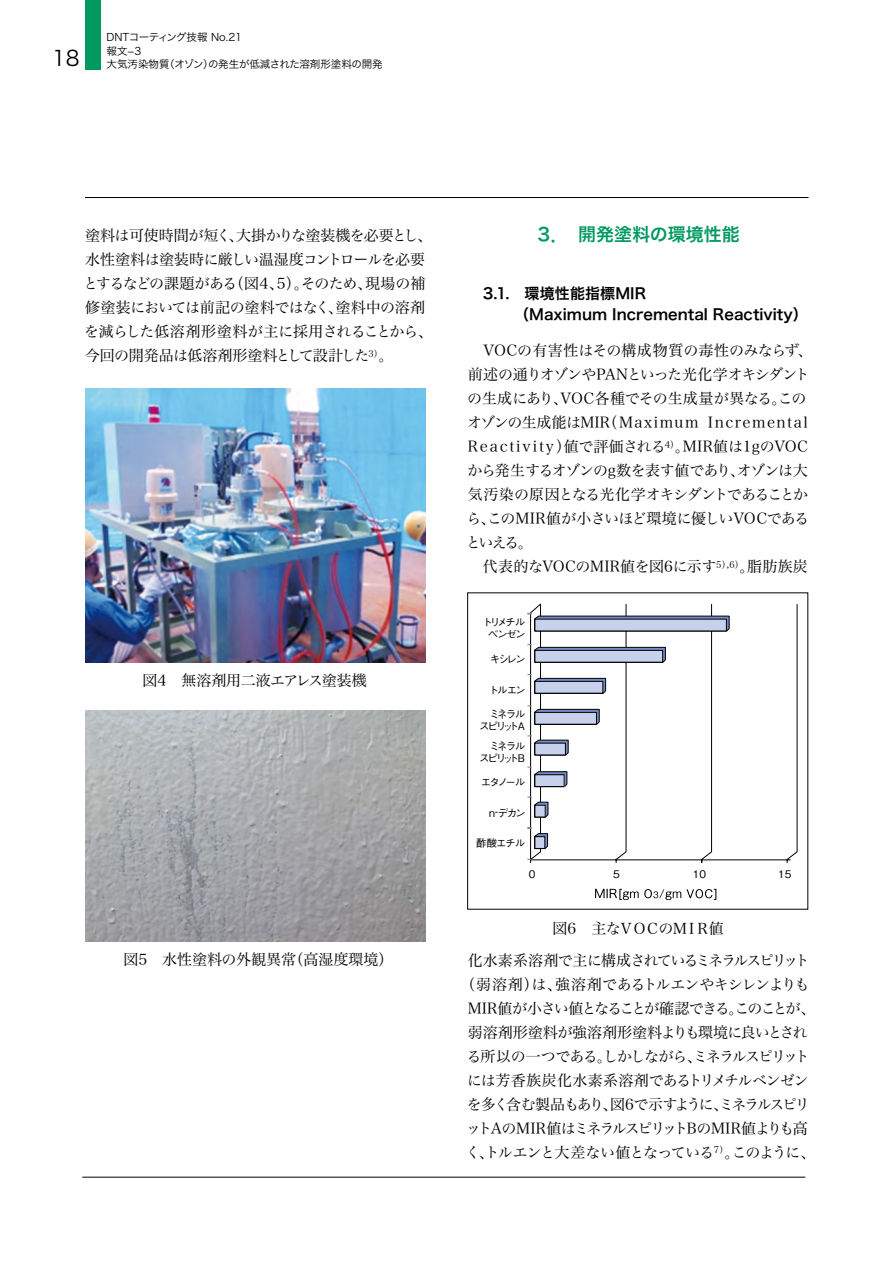
<style>
.page{position:relative;width:893px;height:1263px;background:#fff}
.page>*{position:absolute;margin:0;border:0;box-sizing:border-box;transform-origin:0 0}
.t1{font:21px "Hira Kaku Pro W3";color:#000}
.t2{font:18px "Hira Kaku Pro W6";color:#009a61}
.t3{font:15px/24px "Hira Min Pro W3";letter-spacing:-.015em;color:#000}
.t4{font:15px/24px "Hira Min Pro W3";letter-spacing:-.075em;color:#000;text-align:center}
.t5{font:15px/24px "Hira Min Pro W3";letter-spacing:-.035em;color:#000}
.t6{font:15px/21px "Hira Kaku Pro W6";color:#000}
.t7{font:15px "Hira Min Pro W3";color:#000}
.t8{font:15px "Hira Min Pro W3";letter-spacing:-.005em;color:#000}
.t9{font:15px "Hira Min Pro W3";letter-spacing:-.115em;color:#000}
.t10{font:10.5px/13.5px "Hira Kaku Pro W3";letter-spacing:-.005em;color:#000}
.t11{font:500 10.5px "Gothic BBB Pro";letter-spacing:-.19em;color:#000}
.t12{font:500 10.5px/11.6px "Gothic BBB Pro";letter-spacing:-.215em;color:#000;text-align:right}
.t13{font:500 10.5px/11.6px "Gothic BBB Pro";letter-spacing:-.145em;color:#000;text-align:center}
</style>
<div class="page">
<hr style="left:82px;top:1177px;width:723px;height:1px;background:#000">
<div style="left:85px;top:0;width:16px;height:70px;background:#009a61"></div>
<hr style="left:85px;top:197px;width:723px;height:1px;background:#000">
<img style="left:85px;top:710px;width:341px;height:232px">
<img style="left:85px;top:388px;width:341px;height:275px">
<svg style="left:530px;top:603px;width:267px;height:260px"></svg>
<svg style="left:595px;top:889px;width:121px;height:11px"></svg>
<svg style="left:527px;top:613px;width:203px;height:18px"></svg>
<div style="left:535px;top:619px;width:191px;height:12px;background:#c7d1eb"></div>
<svg style="left:527px;top:644px;width:139px;height:19px"></svg>
<div style="left:535px;top:650px;width:128px;height:12px;background:#c7d1eb"></div>
<div style="left:535px;top:650px;width:128px;height:12px;border:1px solid #000"></div>
<svg style="left:527px;top:674px;width:79px;height:20px"></svg>
<div style="left:535px;top:681px;width:68px;height:12px;background:#c7d1eb"></div>
<div style="left:535px;top:681px;width:68px;height:12px;border:1px solid #000"></div>
<svg style="left:527px;top:705px;width:73px;height:20px"></svg>
<div style="left:535px;top:712px;width:61px;height:12px;background:#c7d1eb"></div>
<div style="left:535px;top:712px;width:62px;height:12px;border:1px solid #000"></div>
<svg style="left:527px;top:735px;width:42px;height:20px"></svg>
<div style="left:535px;top:743px;width:30px;height:12px;background:#c7d1eb"></div>
<svg style="left:527px;top:766px;width:40px;height:21px"></svg>
<div style="left:535px;top:775px;width:29px;height:11px;background:#c7d1eb"></div>
<div style="left:535px;top:774px;width:29px;height:13px;border:1px solid #000"></div>
<svg style="left:527px;top:796px;width:21px;height:21px"></svg>
<div style="left:535px;top:805px;width:10px;height:12px;background:#c7d1eb"></div>
<svg style="left:527px;top:827px;width:21px;height:22px"></svg>
<div style="left:535px;top:837px;width:10px;height:11px;background:#c7d1eb"></div>
<div style="left:535px;top:836px;width:10px;height:13px;border:1px solid #000"></div>
<h1 class="t1" style="left:52px;top:39px;width:29px">18</h1>
<p class="t10" style="left:107px;top:30px;width:278px">DNTコーティング技報 No.21<br>報文-3<br>大気汚染物質（オゾン）の発生が低減された溶剤形塗料の開発</p>
<p class="t5" style="left:83px;top:222px;width:351px">塗料は可使時間が短く、大掛かりな塗装機を必要とし、水性塗料は塗装時に厳しい温湿度コントロールを必要とするなどの課題がある（図4、5）。そのため、現場の補修塗装においては前記の塗料ではなく、塗料中の溶剤を減らした低溶剤形塗料が主に採用されることから、今回の開発品は低溶剤形塗料として設計した<sup>3）</sup>。</p>
<p class="t2" style="left:535px;top:218px;width:206px">３．　開発塗料の環境性能</p>
<p class="t6" style="left:514px;top:282px;width:295px;text-indent:-46px">　3.1.　環境性能指標MIR<br>（Maximum Incremental Reactivity）</p>
<p class="t3" style="left:466px;top:337px;width:348px;text-indent:17px">VOCの有害性はその構成物質の毒性のみならず、前述の通りオゾンやPANといった光化学オキシダントの生成にあり、VOC各種でその生成量が異なる。このオゾンの生成能はMIR（Maximum Incremental<br>Reactivity）値で評価される<sup>4）</sup>。MIR値は1gのVOCから発生するオゾンのg数を表す値であり、オゾンは大気汚染の原因となる光化学オキシダントであることから、このMIR値が小さいほど環境に優しいVOCであるといえる。<br>　代表的なVOCのMIR値を図6に示す<sup>5）,6）</sup>。脂肪族炭</p>
<p class="t8" style="left:143px;top:667px;width:226px">図4　無溶剤用二液エアレス塗装機</p>
<p class="t7" style="left:123px;top:947px;width:272px">図5　水性塗料の外観異常（高湿度環境）</p>
<p class="t13" style="left:482px;top:615px;width:45px">トリメチルベンゼン</p>
<p class="t11" style="left:490px;top:651px;width:37px">キシレン</p>
<p class="t11" style="left:488px;top:681px;width:39px">トルエン</p>
<p class="t12" style="left:479px;top:707px;width:48px">ミネラルスピリットA</p>
<p class="t12" style="left:479px;top:739px;width:48px">ミネラルスピリットB</p>
<p class="t11" style="left:481px;top:773px;width:46px">エタノール</p>
<p class="t11" style="left:489px;top:804px;width:38px">n-デカン</p>
<p class="t11" style="left:476px;top:835px;width:51px">酢酸エチル</p>
<p class="t11" style="left:529px;top:866px;width:8px">0</p>
<p class="t11" style="left:613px;top:866px;width:8px">5</p>
<p class="t11" style="left:693px;top:866px;width:15px">10</p>
<p class="t11" style="left:778px;top:866px;width:15px">15</p>
<p class="t9" style="left:553px;top:915px;width:173px">図6　主なＶＯＣのＭＩＲ値</p>
<p class="t4" style="left:460px;top:947px;width:357px">化水素系溶剤で主に構成されているミネラルスピリット（弱溶剤）は、強溶剤であるトルエンやキシレンよりも<br>MIR値が小さい値となることが確認できる。このことが、弱溶剤形塗料が強溶剤形塗料よりも環境に良いとされる所以の一つである。しかしながら、ミネラルスピリットには芳香族炭化水素系溶剤であるトリメチルベンゼンを多く含む製品もあり、図6で示すように、ミネラルスピリットAのMIR値はミネラルスピリットBのMIR値よりも高く、トルエンと大差ない値となっている<sup>7）</sup>。このように、</p>
</div>
